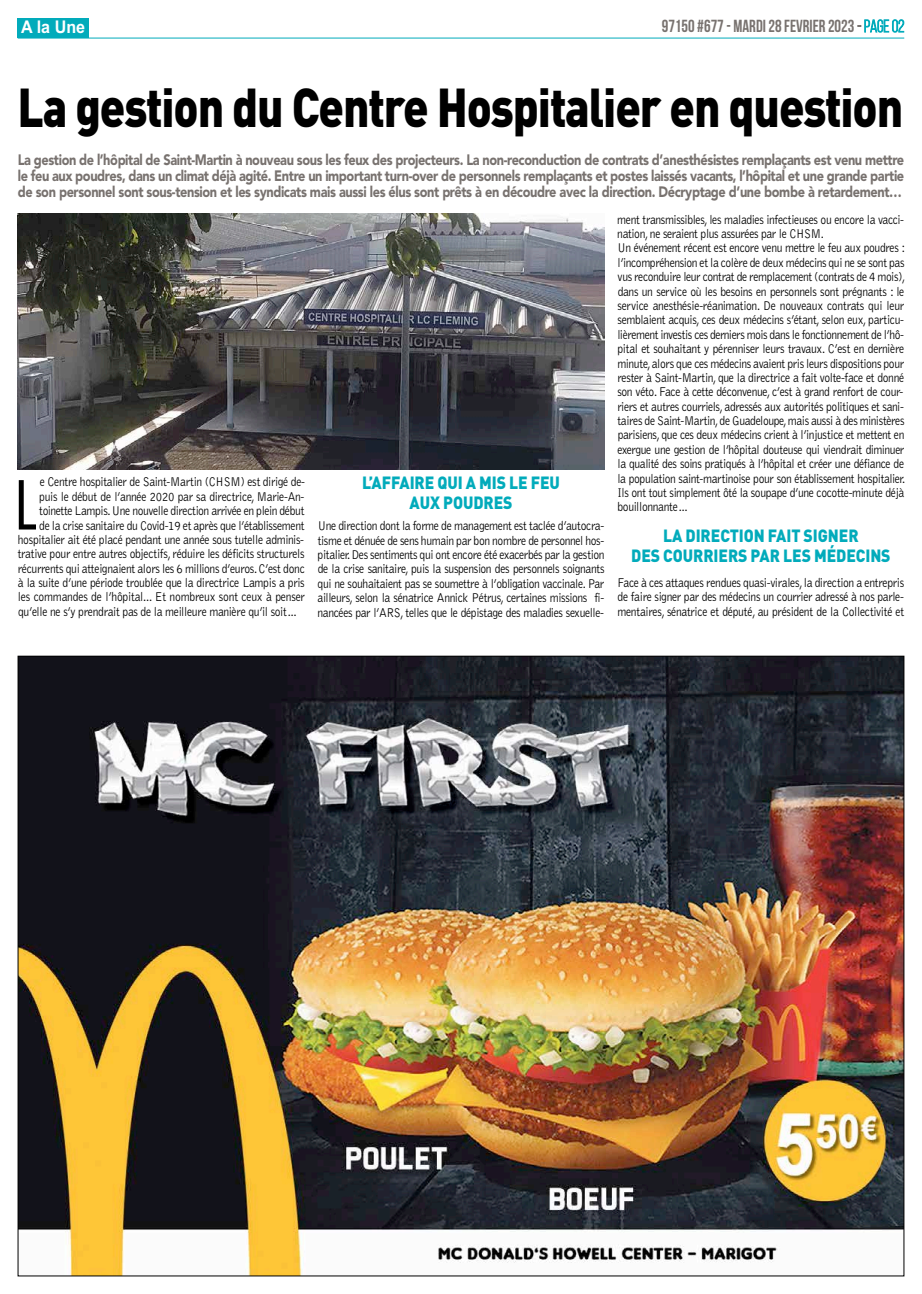
<style>
.page{position:relative;width:922px;height:1294px;background:#fff}
.page>*{position:absolute;margin:0;border:0;box-sizing:border-box;transform-origin:0 0}
.t1{font:65.5px "Futura";color:#000;scale:.9 1}
.t2{font:900 54px "DIN Pro";letter-spacing:-.025em;color:#000;scale:.85 1}
.t3{font:900 17.5px/20px "DIN Pro";letter-spacing:-.005em;color:#02abbb;text-align:center;scale:.9 1}
.t4{font:700 17.5px "Bebas Neue";color:#78726f;scale:.95 1}
.t5{font:700 17.5px "Arial";color:#fff;scale:.92 1}
.t6{font:900 15px/15.6px "Avenir";letter-spacing:-.03em;color:#78726f;text-align:justify;scale:.85 1}
.t7{font:300 13.12px/14.4px "Bell Gothic";letter-spacing:-.03em;color:#000;text-align:justify;scale:.88 1}
.s1{font-weight:400}
.s2{font-weight:400;color:#02abbb}
</style>
<div class="page">
<hr style="left:18px;top:38px;width:886px;height:1px;background:#02abbb">
<svg style="left:857px;top:19px;width:47px;height:14px"></svg>
<div style="left:18px;top:18px;width:71px;height:20px;background:#02abbb"></div>
<img style="left:18px;top:213px;width:586px;height:256px">
<img style="left:20px;top:658px;width:882px;height:616px">
<h3 class="t5" style="left:21px;top:16px;width:71px">A la Une</h3>
<h3 class="t4" style="left:661px;top:17px;width:257px">97150 #677 - MARDI 28 FEVRIER 2023 <span class="s1">-</span><span class="s2">page 02</span></h3>
<h2 class="t2" style="left:18px;top:61px;width:1043px">La gestion du Centre Hospitalier en question</h2>
<p class="t6" style="left:18px;top:152px;width:1044px">La gestion de l’hôpital de Saint-Martin à nouveau sous les feux des projecteurs. La non-reconduction de contrats d’anesthésistes remplaçants est venu mettre le feu aux poudres, dans un climat déjà agité. Entre un important turn-over de personnels remplaçants et postes laissés vacants, l’hôpital et une grande partie de son personnel sont sous-tension et les syndicats mais aussi les élus sont prêts à en découdre avec la direction. Décryptage d’une bombe à retardement…</p>
<h1 class="t1" style="left:14px;top:463px;width:26px">L</h1>
<p class="t7" style="left:40px;top:475px;width:303px">e Centre hospitalier de Saint-Martin (CHSM) est dirigé de-</p>
<p class="t7" style="left:39px;top:489px;width:303px">puis le début de l’année 2020 par sa directrice, Marie-An-</p>
<p class="t7" style="left:39px;top:504px;width:303px">toinette Lampis.Une nouvelle direction arrivée en plein début</p>
<p class="t7" style="left:39px;top:518px;width:303px">de la crise sanitaire du Covid-19 et après que l’établissement</p>
<p class="t7" style="left:18px;top:532px;width:327px">hospitalier ait été placé pendant une année sous tutelle adminis-</p>
<p class="t7" style="left:18px;top:547px;width:327px">trative pour entre autres objectifs, réduire les déficits structurels</p>
<p class="t7" style="left:18px;top:561px;width:327px">récurrents qui atteignaient alors les 6 millions d’euros.C’est donc</p>
<p class="t7" style="left:18px;top:576px;width:327px">à la suite d’une période troublée que la directrice Lampis a pris</p>
<p class="t7" style="left:18px;top:590px;width:327px">les commandes de l’hôpital... Et nombreux sont ceux à penser</p>
<p class="t7" style="left:18px;top:604px;width:319px">qu’elle ne s’y prendrait pas de la meilleure manière qu’il soit…</p>
<h3 class="t3" style="left:362px;top:470px;width:221px">L’AFFAIRE QUI A MIS LE FEU<br>AUX POUDRES</h3>
<p class="t7" style="left:317px;top:519px;width:327px">Une direction dont la forme de management est taclée d’autocra&shy;tisme et dénuée de sens humain par bon nombre de personnel hos&shy;pitalier.Des sentiments qui ont encore été exacerbés par la gestion de la crise sanitaire, puis la suspension des personnels soignants qui ne souhaitaient pas se soumettre à l’obligation vaccinale. Par ailleurs, selon la sénatrice Annick Pétrus, certaines missions fi&shy;nancées par l’ARS, telles que le dépistage des maladies sexuelle-</p>
<p class="t7" style="left:617px;top:212px;width:329px;text-align:left">ment transmissibles, les maladies infectieuses ou encore la vacci&shy;nation, ne seraient plus assurées par le CHSM.<br>Un événement récent est encore venu mettre le feu aux poudres : l’incompréhension et la colère de deux médecins qui ne se sont pas vus reconduire leur contrat de remplacement (contrats de 4 mois), dans un service où les besoins en personnels sont prégnants : le service anesthésie-réanimation. De nouveaux contrats qui leur semblaient acquis, ces deux médecins s’étant, selon eux, particu&shy;lièrement investis ces derniers mois dans le fonctionnement de l’hô&shy;pital et souhaitant y pérenniser leurs travaux. C’est en dernière minute,alors que ces médecins avaient pris leurs dispositions pour rester à Saint-Martin, que la directrice a fait volte-face et donné son véto. Face à cette déconvenue, c’est à grand renfort de cour&shy;riers et autres courriels, adressés aux autorités politiques et sani&shy;taires de Saint-Martin,de Guadeloupe,mais aussi à des ministères parisiens, que ces deux médecins crient à l’injustice et mettent en exergue une gestion de l’hôpital douteuse qui viendrait diminuer la qualité des soins pratiqués à l’hôpital et créer une défiance de la population saint-martinoise pour son établissement hospitalier.<br>Ils ont tout simplement ôté la soupape d’une cocotte-minute déjà bouillonnante…</p>
<h3 class="t3" style="left:631px;top:523px;width:290px">LA DIRECTION FAIT SIGNER<br>DES COURRIERS PAR LES MÉDECINS</h3>
<p class="t7" style="left:617px;top:576px;width:327px">Face à ces attaques rendues quasi-virales,la direction a entrepris de faire signer par des médecins un courrier adressé à nos parle&shy;mentaires, sénatrice et député, au président de la Collectivité et</p>
</div>
